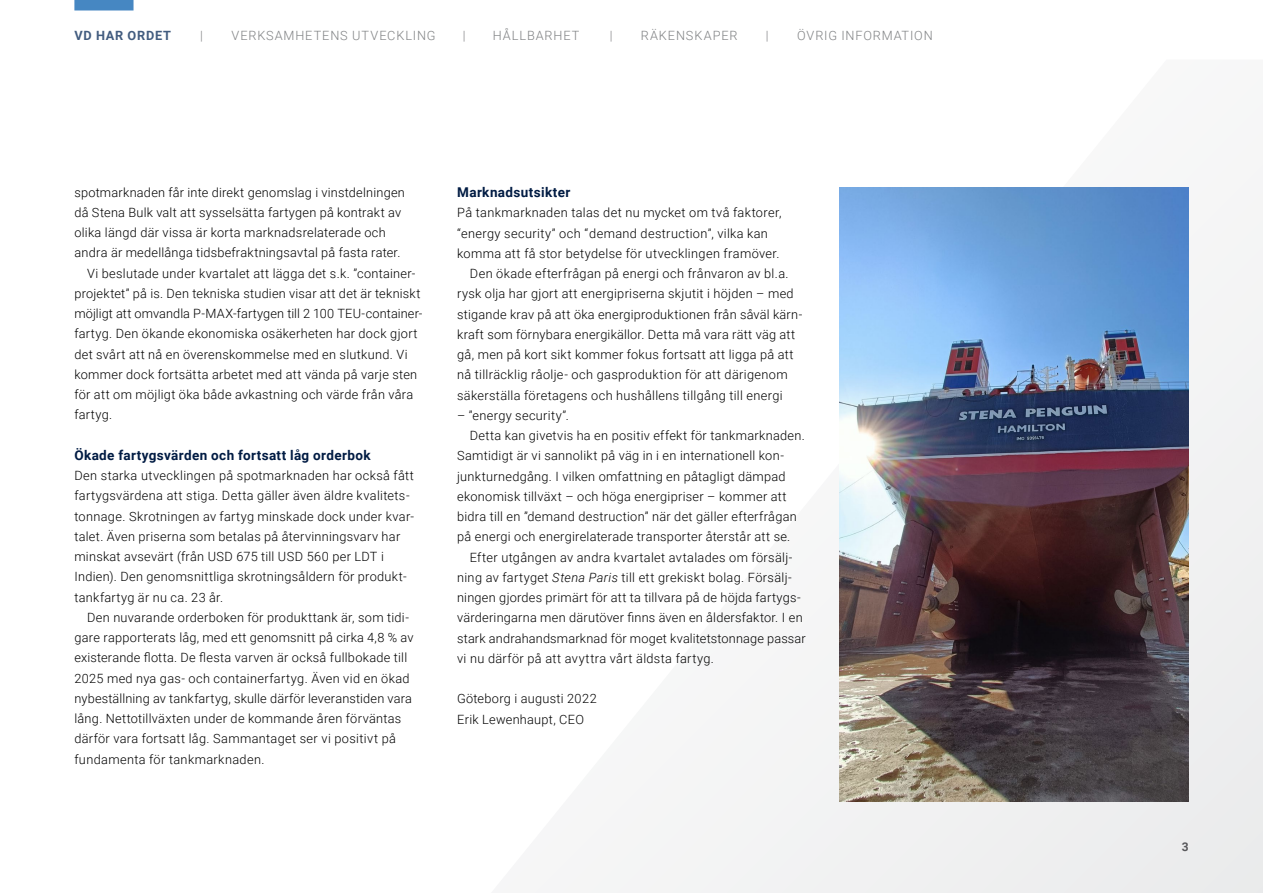
<style>
.page{position:relative;width:1263px;height:893px;background:#fff}
.page>*{position:absolute;margin:0;border:0;box-sizing:border-box;transform-origin:0 0}
.t1{font:700 13.5px "Roboto";letter-spacing:.03em;color:#001b43}
.t2{font:300 12.75px/20.2px "Roboto";letter-spacing:.02em;color:#000}
.t3{font:300 12.75px "Roboto";letter-spacing:.065em;color:#808284}
.t4{font:700 12.75px "Roboto";letter-spacing:.065em;color:#425c7f}
.t5{font:700 12px "Roboto";color:#58585b}
.s1{font-style:italic}
</style>
<div class="page">
<svg style="left:590px;top:187px;width:673px;height:706px"></svg>
<img style="left:840px;top:187px;width:348px;height:614px">
<div style="left:74px;top:0;width:60px;height:11px;background:#4687c2"></div>
<p class="t4" style="left:74px;top:27px;width:98px">VD HAR ORDET</p>
<p class="t3" style="left:200px;top:27px;width:4px">|</p>
<p class="t3" style="left:232px;top:27px;width:205px">VERKSAMHETENS UTVECKLING</p>
<p class="t3" style="left:463px;top:27px;width:4px">|</p>
<p class="t3" style="left:493px;top:27px;width:88px">HÅLLBARHET</p>
<p class="t3" style="left:610px;top:27px;width:4px">|</p>
<p class="t3" style="left:641px;top:27px;width:98px">RÄKENSKAPER</p>
<p class="t3" style="left:766px;top:27px;width:4px">|</p>
<p class="t3" style="left:797px;top:27px;width:137px">ÖVRIG INFORMATION</p>
<p class="t2" style="left:74px;top:182px;width:332px">spotmarknaden får inte direkt genomslag i vinstdelningen</p>
<p class="t2" style="left:74px;top:202px;width:328px">då Stena Bulk valt att sysselsätta fartygen på kontrakt av</p>
<p class="t2" style="left:74px;top:222px;width:313px">olika längd där vissa är korta marknadsrelaterade och</p>
<p class="t2" style="left:74px;top:242px;width:328px">andra är medellånga tidsbefraktningsavtal på fasta rater.</p>
<p class="t2" style="left:87px;top:263px;width:330px">Vi beslutade under kvartalet att lägga det s.k. ”container-</p>
<p class="t2" style="left:74px;top:283px;width:348px">projektet” på is. Den tekniska studien visar att det är tekniskt</p>
<p class="t2" style="left:74px;top:303px;width:349px">möjligt att omvandla P-MAX-fartygen till 2 100 TEU-container-</p>
<p class="t2" style="left:74px;top:323px;width:345px">fartyg. Den ökande ekonomiska osäkerheten har dock gjort</p>
<p class="t2" style="left:74px;top:343px;width:335px">det svårt att nå en överenskommelse med en slutkund. Vi</p>
<p class="t2" style="left:74px;top:364px;width:344px">kommer dock fortsätta arbetet med att vända på varje sten</p>
<p class="t2" style="left:74px;top:384px;width:340px">för att om möjligt öka både avkastning och värde från våra</p>
<p class="t2" style="left:74px;top:404px;width:39px">fartyg.</p>
<p class="t1" style="left:74px;top:446px;width:298px">Ökade fartygsvärden och fortsatt låg orderbok</p>
<p class="t2" style="left:74px;top:465px;width:341px">Den starka utvecklingen på spotmarknaden har också fått fartygsvärdena att stiga. Detta gäller även äldre kvalitets&shy;tonnage. Skrotningen av fartyg minskade dock under kvar&shy;talet. Även priserna som betalas på återvinningsvarv har minskat avsevärt (från USD 675 till USD 560 per LDT i Indien). Den genomsnittliga skrotningsåldern för produkt&shy;tankfartyg är nu ca. 23 år.</p>
<p class="t2" style="left:74px;top:607px;width:341px;text-indent:13px">Den nuvarande orderboken för produkttank är, som tidi&shy;gare rapporterats låg, med ett genomsnitt på cirka 4,8 % av existerande flotta. De flesta varven är också fullbokade till 2025 med nya gas- och containerfartyg. Även vid en ökad nybeställning av tankfartyg, skulle därför leveranstiden vara lång. Nettotillväxten under de kommande åren förväntas därför vara fortsatt låg. Sammantaget ser vi positivt på fundamenta för tankmarknaden.</p>
<p class="t1" style="left:457px;top:183px;width:115px">Marknadsutsikter</p>
<p class="t2" style="left:457px;top:202px;width:326px">På tankmarknaden talas det nu mycket om två faktorer,</p>
<p class="t2" style="left:457px;top:223px;width:312px">“energy security” och “demand destruction”, vilka kan</p>
<p class="t2" style="left:457px;top:243px;width:324px">komma att få stor betydelse för utvecklingen framöver.</p>
<p class="t2" style="left:470px;top:263px;width:320px">Den ökade efterfrågan på energi och frånvaron av bl.a.</p>
<p class="t2" style="left:457px;top:283px;width:338px">rysk olja har gjort att energipriserna skjutit i höjden – med</p>
<p class="t2" style="left:457px;top:304px;width:347px">stigande krav på att öka energiproduktionen från såväl kärn-</p>
<p class="t2" style="left:457px;top:324px;width:339px">kraft som förnybara energikällor. Detta må vara rätt väg att</p>
<p class="t2" style="left:457px;top:344px;width:338px">gå, men på kort sikt kommer fokus fortsatt att ligga på att</p>
<p class="t2" style="left:457px;top:364px;width:332px">nå tillräcklig råolje- och gasproduktion för att därigenom</p>
<p class="t2" style="left:457px;top:385px;width:327px">säkerställa företagens och hushållens tillgång till energi</p>
<p class="t2" style="left:457px;top:405px;width:113px">– ”energy security”.</p>
<p class="t2" style="left:470px;top:425px;width:337px">Detta kan givetvis ha en positiv effekt för tankmarknaden.</p>
<p class="t2" style="left:457px;top:445px;width:328px">Samtidigt är vi sannolikt på väg in i en internationell kon-</p>
<p class="t2" style="left:457px;top:466px;width:330px">junkturnedgång. I vilken omfattning en påtagligt dämpad</p>
<p class="t2" style="left:457px;top:486px;width:331px">ekonomisk tillväxt – och höga energipriser – kommer att</p>
<p class="t2" style="left:457px;top:506px;width:341px">bidra till en ”demand destruction” när det gäller efterfrågan</p>
<p class="t2" style="left:457px;top:526px;width:335px">på energi och energirelaterade transporter återstår att se.</p>
<p class="t2" style="left:470px;top:547px;width:324px">Efter utgången av andra kvartalet avtalades om försälj-</p>
<p class="t2" style="left:457px;top:567px;width:336px">ning av fartyget <span class="s1">Stena Paris</span> till ett grekiskt bolag. Försälj-</p>
<p class="t2" style="left:457px;top:587px;width:345px">ningen gjordes primärt för att ta tillvara på de höjda fartygs-</p>
<p class="t2" style="left:457px;top:607px;width:347px">värderingarna men därutöver finns även en åldersfaktor. I en</p>
<p class="t2" style="left:457px;top:628px;width:350px">stark andrahandsmarknad för moget kvalitetstonnage passar</p>
<p class="t2" style="left:457px;top:648px;width:258px">vi nu därför på att avyttra vårt äldsta fartyg.</p>
<p class="t2" style="left:457px;top:688px;width:141px">Göteborg i augusti 2022<br>Erik Lewenhaupt, CEO</p>
<p class="t5" style="left:1182px;top:838px;width:8px">3</p>
</div>
